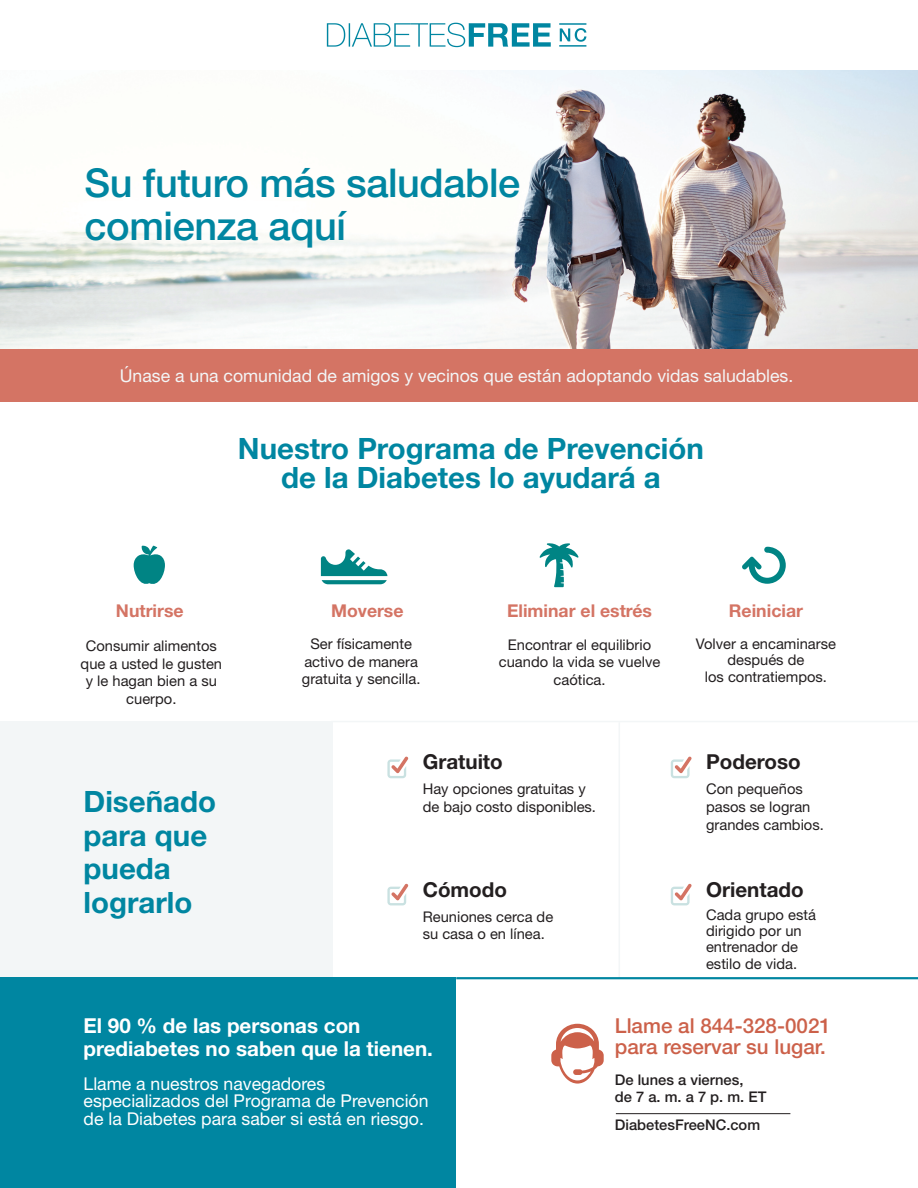
<style>
.page{position:relative;width:918px;height:1188px;background:#fff}
.page>*{position:absolute;margin:0;border:0;box-sizing:border-box;transform-origin:0 0}
.t1{font:500 39.75px/42.7px "Helvetica Neue LT Std";letter-spacing:-.01em;color:#0086a1}
.t2{font:700 29.4px/33.5px "Helvetica Neue LT Std";color:#0086a1;text-align:center}
.t3{font:700 20.62px/23.5px "Helvetica Neue LT Std";color:#fff}
.t4{font:500 20.62px/20.7px "Helvetica Neue LT Std";color:#cc614a}
.t5{font:700 20.62px "Helvetica Neue LT Std";color:#231f20}
.t6{font:17.62px/17.6px "Helvetica Neue LT Std";color:#fff}
.t7{font:17.62px "Helvetica Neue LT Std";color:#f3f6f7}
.t8{font:700 17.62px "Helvetica Neue LT Std";color:#d47464}
.t9{font:14.7px/17.6px "Helvetica Neue LT Std";color:#231f20;text-align:center}
.t10{font:500 14.7px/17.6px "Helvetica Neue LT Std";color:#231f20}
</style>
<div class="page">
<img style="left:0;top:70px;width:918px;height:279px">
<svg style="left:327px;top:23px;width:224px;height:24px"></svg>
<svg style="left:560px;top:28px;width:26px;height:14px"></svg>
<hr style="left:559px;top:23px;width:27px;height:2px;background:#0086a1">
<hr style="left:559px;top:45px;width:27px;height:2px;background:#0086a1">
<hr style="left:331px;top:721px;width:587px;height:1px;background:#f3f6f7">
<hr style="left:619px;top:722px;width:1px;height:256px;background:#f3f6f7">
<div style="left:0;top:721px;width:333px;height:257px;background:#f3f6f7"></div>
<svg style="left:387px;top:757px;width:21px;height:21px"></svg>
<svg style="left:387px;top:884px;width:21px;height:21px"></svg>
<svg style="left:671px;top:757px;width:21px;height:21px"></svg>
<svg style="left:671px;top:884px;width:21px;height:21px"></svg>
<svg style="left:551px;top:1024px;width:53px;height:60px"></svg>
<svg style="left:540px;top:543px;width:39px;height:44px"></svg>
<svg style="left:742px;top:547px;width:44px;height:37px"></svg>
<svg style="left:134px;top:546px;width:31px;height:38px"></svg>
<svg style="left:321px;top:549px;width:66px;height:35px"></svg>
<div style="left:0;top:349px;width:918px;height:53px;background:#d47464"></div>
<hr style="left:616px;top:1113px;width:174px;height:1px;background:#231f20">
<div style="left:0;top:977px;width:456px;height:211px;background:#0086a1"></div>
<hr style="left:456px;top:977px;width:462px;height:2px;background:#0086a1">
<h1 class="t1" style="left:85px;top:161px;width:437px">Su futuro más saludable comienza aquí</h1>
<p class="t7" style="left:120px;top:365px;width:675px">Únase a una comunidad de amigos y vecinos que están adoptando vidas saludables.</p>
<h2 class="t2" style="left:238px;top:433px;width:468px;line-height:29.4px">Nuestro Programa de Prevención de la Diabetes lo ayudará a</h2>
<p class="t8" style="left:116px;top:600px;width:69px">Nutrirse</p>
<p class="t9" style="left:81px;top:637px;width:143px">Consumir alimentos que a usted le gusten y le hagan bien a su cuerpo.</p>
<h2 class="t2" style="left:84px;top:784px;width:134px;text-align:left">Diseñado para que pueda lograrlo</h2>
<p class="t8" style="left:331px;top:600px;width:74px">Moverse</p>
<p class="t9" style="left:302px;top:635px;width:120px">Ser físicamente activo de manera gratuita y sencilla.</p>
<p class="t8" style="left:507px;top:600px;width:147px">Eliminar el estrés</p>
<p class="t9" style="left:499px;top:635px;width:163px">Encontrar el equilibrio cuando la vida se vuelve caótica.</p>
<h3 class="t5" style="left:423px;top:749px;width:82px">Gratuito</h3>
<p class="t9" style="left:423px;top:780px;width:175px;text-align:left">Hay opciones gratuitas y de bajo costo disponibles.</p>
<h3 class="t5" style="left:423px;top:876px;width:86px">Cómodo</h3>
<p class="t9" style="left:423px;top:907px;width:132px;text-align:left">Reuniones cerca de su casa o en línea.</p>
<p class="t8" style="left:729px;top:600px;width:76px">Reiniciar</p>
<p class="t9" style="left:696px;top:635px;width:142px;line-height:16.7px">Volver a encaminarse después de<br>los contratiempos.</p>
<h3 class="t5" style="left:706px;top:749px;width:96px">Poderoso</h3>
<p class="t9" style="left:706px;top:780px;width:119px;text-align:left">Con pequeños pasos se logran grandes cambios.</p>
<h3 class="t5" style="left:706px;top:876px;width:99px">Orientado</h3>
<p class="t9" style="left:706px;top:907px;width:111px;line-height:16.2px;text-align:left">Cada grupo está dirigido por un entrenador de estilo de vida.</p>
<h3 class="t3" style="left:84px;top:1013px;width:351px">El 90 % de las personas con prediabetes no saben que la tienen.</h3>
<p class="t6" style="left:84px;top:1075px;width:347px">Llame a nuestros navegadores especializados del Programa de Prevención de la Diabetes para saber si está en riesgo.</p>
<h3 class="t4" style="left:615px;top:1015px;width:218px">Llame al 844-328-0021 para reservar su lugar.</h3>
<p class="t10" style="left:615px;top:1070px;width:153px">De lunes a viernes,<br>de 7 a. m. a 7 p. m. ET</p>
<p class="t10" style="left:615px;top:1116px;width:147px">DiabetesFreeNC.com</p>
</div>
